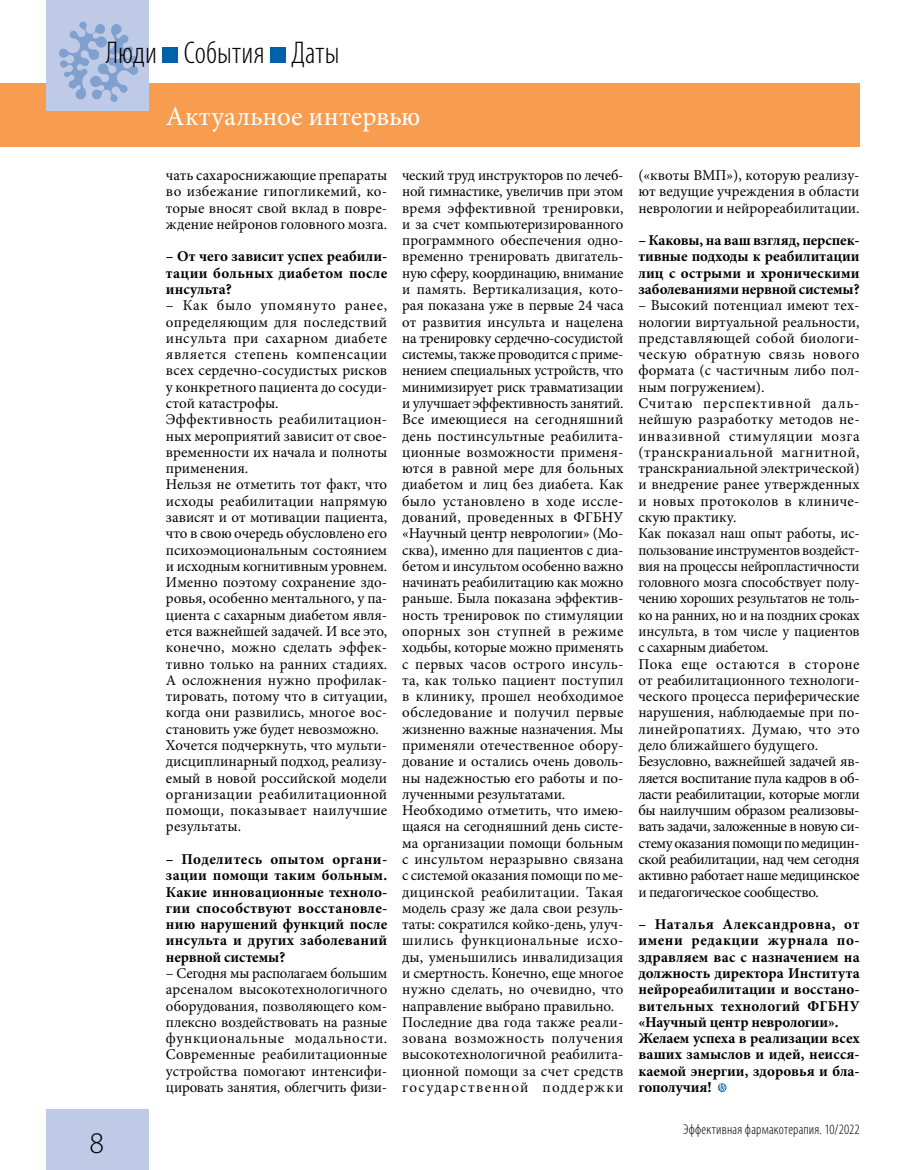
<style>
.page{position:relative;width:915px;height:1170px;background:#fff}
.page>*{position:absolute;margin:0;border:0;box-sizing:border-box;transform-origin:0 0}
.t1{font:300 condensed 31.5px "Myriad Pro";letter-spacing:.005em;color:#000}
.t2{font:300 30px "Myriad Pro";color:#000}
.t3{font:27px "Minion Pro";letter-spacing:.01em;color:#fff}
.t4{font:15px/16.2px "Minion Pro";color:#000;text-align:justify}
.t5{font:700 15px/16.2px "Minion Pro";letter-spacing:.01em;color:#000;text-align:justify}
.t6{font:300 condensed 14.25px "Myriad Pro";letter-spacing:.015em;color:#000}
</style>
<div class="page">
<div style="left:0;top:83px;width:859px;height:64px;background:#f89c4f"></div>
<div style="left:47px;top:0;width:102px;height:111px;background:#bfcbe6"></div>
<div style="left:47px;top:1108px;width:102px;height:61px;background:#bfcbe6"></div>
<svg style="left:59px;top:22px;width:79px;height:80px"></svg>
<div style="left:162px;top:47px;width:16px;height:16px;background:#0061aa"></div>
<div style="left:270px;top:47px;width:16px;height:16px;background:#0061aa"></div>
<svg style="left:718px;top:1083px;width:7px;height:8px"></svg>
<h1 class="t1" style="left:106px;top:34px;width:235px">Люди События Даты</h1>
<h3 class="t3" style="left:166px;top:98px;width:256px">Актуальное интервью</h3>
<h2 class="t2" style="left:89px;top:1125px;width:16px">8</h2>
<p class="t4" style="left:166px;top:167px;width:223px">чать сахароснижающие препараты во избежание гипогликемий, ко&shy;торые вносят свой вклад в повре&shy;ждение нейронов головного мозга.</p>
<p class="t5" style="left:166px;top:248px;width:223px">– От чего зависит успех реабили&shy;тации больных диабетом после инсульта?</p>
<p class="t4" style="left:166px;top:297px;width:223px;text-align:left">– Как было упомянуто ранее, определяющим для последствий инсульта при сахарном диабете является степень компенсации всех сердечно-сосудистых рисков у конкретного пациента до сосуди&shy;стой катастрофы.<br>Эффективность реабилитацион&shy;ных мероприятий зависит от свое&shy;временности их начала и полноты применения.<br>Нельзя не отметить тот факт, что исходы реабилитации напрямую зависят и от мотивации пациента, что в свою очередь обусловлено его психоэмоциональным состоянием и исходным когнитивным уровнем.<br>Именно поэтому сохранение здо&shy;ровья, особенно ментального, у па&shy;циента с сахарным диабетом явля&shy;ется важнейшей задачей. И все это, конечно, можно сделать эффек&shy;тивно только на ранних стадиях.<br>А осложнения нужно профилак&shy;тировать, потому что в ситуации, когда они развились, многое вос&shy;становить уже будет невозможно.<br>Хочется подчеркнуть, что мульти&shy;дисциплинарный подход, реализу&shy;емый в новой российской модели организации реабилитационной помощи, показывает наилучшие результаты.</p>
<p class="t5" style="left:166px;top:850px;width:223px">– Поделитесь опытом органи&shy;зации помощи таким больным.<br>Какие инновационные техноло&shy;гии способствуют восстановле&shy;нию нарушений функций после инсульта и других заболеваний нервной системы?</p>
<p class="t4" style="left:166px;top:964px;width:223px">– Сегодня мы располагаем большим арсеналом высокотехнологичного оборудования, позволяющего ком&shy;плексно воздействовать на разные функциональные модальности.<br>Современные реабилитационные устройства помогают интенсифи&shy;цировать занятия, облегчить физи-</p>
<p class="t4" style="left:402px;top:167px;width:223px;text-align:left">ческий труд инструкторов по лечеб&shy;ной гимнастике, увеличив при этом время эффективной тренировки, и за счет компьютеризированного программного обеспечения одно&shy;временно тренировать двигатель&shy;ную сферу, координацию, внимание и память. Вертикализация, кото&shy;рая показана уже в первые 24 часа от развития инсульта и нацелена на тренировку сердечно-сосудистой системы, также проводится с приме&shy;нением специальных устройств, что минимизирует риск травматизации и улучшает эффективность занятий.<br>Все имеющиеся на сегодняшний день постинсультные реабилита&shy;ционные возможности применя&shy;ются в равной мере для больных диабетом и лиц без диабета. Как было установлено в ходе иссле&shy;дований, проведенных в ФГБНУ «Научный центр неврологии» (Мо&shy;сква), именно для пациентов с диа&shy;бетом и инсультом особенно важно начинать реабилитацию как можно раньше. Была показана эффектив&shy;ность тренировок по стимуляции опорных зон ступней в режиме ходьбы, которые можно применять с первых часов острого инсуль&shy;та, как только пациент поступил в клинику, прошел необходимое обследование и получил первые жизненно важные назначения. Мы применяли отечественное обору&shy;дование и остались очень доволь&shy;ны надежностью его работы и по&shy;лученными результатами.<br>Необходимо отметить, что имею&shy;щаяся на сегодняшний день систе&shy;ма организации помощи больным с инсультом неразрывно связана с системой оказания помощи по ме&shy;дицинской реабилитации. Такая модель сразу же дала свои резуль&shy;таты: сократился койко-день, улуч&shy;шились функциональные исхо&shy;ды, уменьшились инвалидизация и смертность. Конечно, еще многое нужно сделать, но очевидно, что направление выбрано правильно.<br>Последние два года также реали&shy;зована возможность получения высокотехнологичной реабилита&shy;ционной помощи за счет средств государственной поддержки</p>
<p class="t4" style="left:638px;top:167px;width:223px">(«квоты ВМП»), которую реализу&shy;ют ведущие учреждения в области неврологии и нейрореабилитации.</p>
<p class="t5" style="left:638px;top:232px;width:223px">– Каковы, на ваш взгляд, перспек&shy;тивные подходы к реабилитации лиц с острыми и хроническими заболеваниями нервной системы?</p>
<p class="t4" style="left:638px;top:297px;width:223px;text-align:left">– Высокий потенциал имеют тех&shy;нологии виртуальной реальности, представляющей собой биологи&shy;ческую обратную связь нового формата (с частичным либо пол&shy;ным погружением).<br>Считаю перспективной даль&shy;нейшую разработку методов не&shy;инвазивной стимуляции мозга (транскраниальной магнитной, транскраниальной электрической) и внедрение ранее утвержденных и новых протоколов в клиниче&shy;скую практику.<br>Как показал наш опыт работы, ис&shy;пользование инструментов воздейст&shy;вия на процессы нейропластичности головного мозга способствует полу&shy;чению хороших результатов не толь&shy;ко на ранних, но и на поздних сроках инсульта, в том числе у пациентов с сахарным диабетом.<br>Пока еще остаются в стороне от реабилитационного технологи&shy;ческого процесса периферические нарушения, наблюдаемые при по&shy;линейропатиях. Думаю, что это дело ближайшего будущего.<br>Безусловно, важнейшей задачей яв&shy;ляется воспитание пула кадров в об&shy;ласти реабилитации, которые могли бы наилучшим образом реализовы&shy;вать задачи, заложенные в новую си&shy;стему оказания помощи по медицин&shy;ской реабилитации, над чем сегодня активно работает наше медицинское и педагогическое сообщество.</p>
<p class="t5" style="left:638px;top:915px;width:223px;text-align:left">– Наталья Александровна, от имени редакции журнала по&shy;здравляем вас с назначением на должность директора Института нейрореабилитации и восстано&shy;вительных технологий ФГБНУ «Научный центр неврологии».<br>Желаем успеха в реализации всех ваших замыслов и идей, неисся&shy;каемой энергии, здоровья и бла&shy;гополучия!</p>
<p class="t6" style="left:683px;top:1120px;width:178px">Эффективная фармакотерапия. 10/2022</p>
</div>
